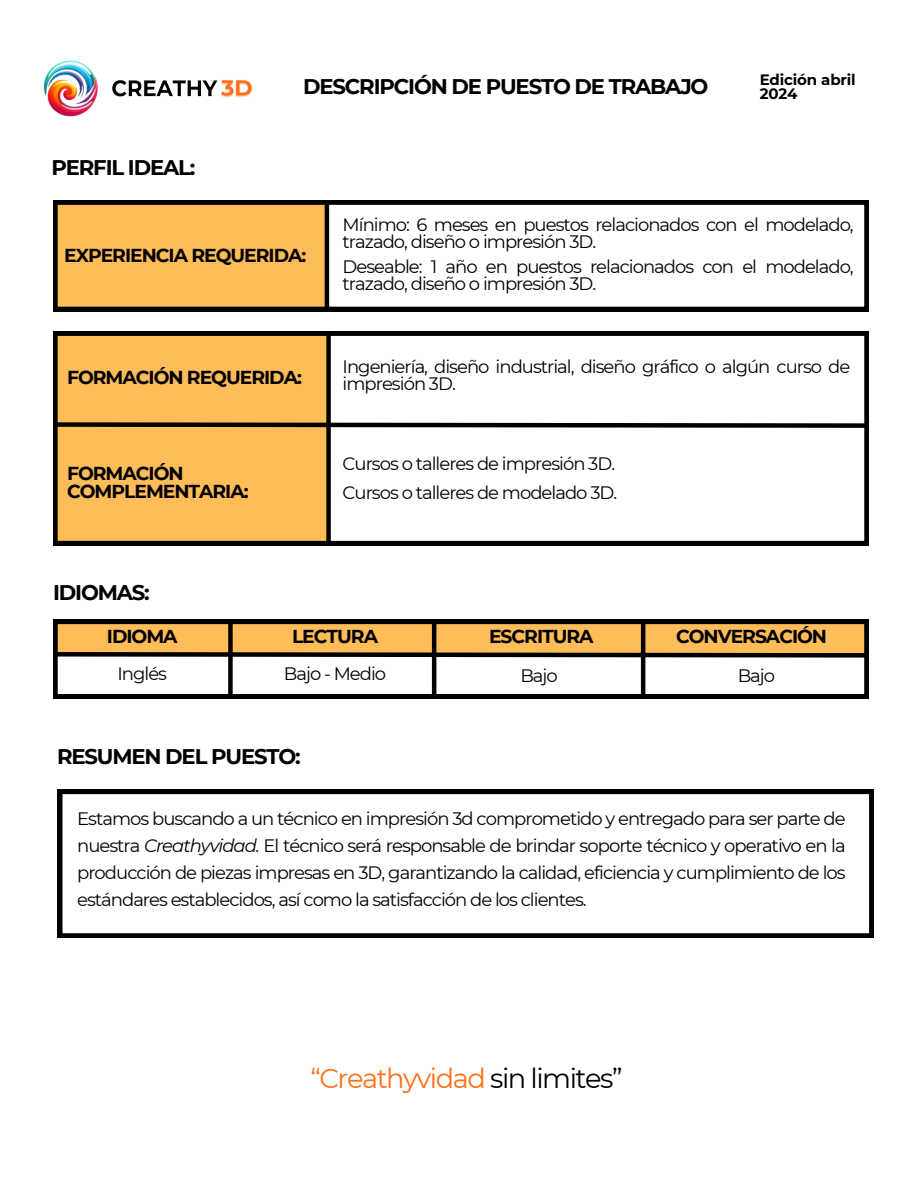
<style>
.page{position:relative;width:918px;height:1188px;background:#fff}
.page>*{position:absolute;margin:0;border:0;box-sizing:border-box;transform-origin:0 0}
.t1{font:27.3px "Montserrat";letter-spacing:-.055em;color:#ff7019}
.t2{font:700 21.15px "Montserrat";letter-spacing:-.055em;color:#000}
.t3{font:700 18.75px/18px "Montserrat";letter-spacing:-.055em;color:#000}
.t4{font:18px/16.8px "Montserrat";letter-spacing:-.055em;color:#000}
.t5{font:700 15px/14.7px "Montserrat";letter-spacing:-.01em;color:#000}
.s1{font-style:italic}
.s2{color:#000}
</style>
<div class="page">
<img style="left:43px;top:60px;width:55px;height:57px">
<img style="left:112px;top:80px;width:106px;height:17px">
<img style="left:221px;top:80px;width:31px;height:18px">
<svg style="left:53px;top:200px;width:816px;height:111px"></svg>
<svg style="left:53px;top:620px;width:816px;height:78px"></svg>
<svg style="left:53px;top:650px;width:816px;height:10px"></svg>
<div style="left:228px;top:654px;width:5px;height:45px;background:#000"></div>
<hr style="left:432px;top:654px;width:4px;height:45px;background:#000">
<hr style="left:641px;top:655px;width:4px;height:44px;background:#000">
<svg style="left:58px;top:790px;width:816px;height:148px"></svg>
<svg style="left:53px;top:331px;width:816px;height:214px"></svg>
<h2 class="t2" style="left:52px;top:154px;width:145px">PERFIL IDEAL:</h2>
<h2 class="t2" style="left:303px;top:74px;width:407px">DESCRIPCIÓN DE PUESTO DE TRABAJO</h2>
<p class="t5" style="left:760px;top:72px;width:98px">Edición abril<br>2024</p>
<h3 class="t3" style="left:64px;top:246px;width:244px">EXPERIENCIA REQUERIDA:</h3>
<h4 class="t3" style="left:67px;top:369px;width:236px">FORMACIÓN REQUERIDA:</h4>
<h3 class="t3" style="left:67px;top:465px;width:183px">FORMACIÓN<br>COMPLEMENTARIA:</h3>
<h4 class="t2" style="left:53px;top:580px;width:98px">IDIOMAS:</h4>
<h3 class="t4" style="left:343px;top:217px;width:513px">Mínimo: 6 meses en puestos relacionados con el modelado, trazado, diseño o impresión 3D.</h3>
<h3 class="t4" style="left:343px;top:258px;width:513px">Deseable: 1 año en puestos relacionados con el modelado, trazado, diseño o impresión 3D.</h3>
<h2 class="t4" style="left:343px;top:359px;width:509px">Ingeniería, diseño industrial, diseño gráfico o algún curso de impresión 3D.</h2>
<h4 class="t4" style="left:343px;top:455px;width:274px">Cursos o talleres de impresión 3D.</h4>
<h1 class="t4" style="left:343px;top:484px;width:276px">Cursos o talleres de modelado 3D.</h1>
<h4 class="t3" style="left:107px;top:627px;width:72px">IDIOMA</h4>
<h3 class="t3" style="left:292px;top:627px;width:88px">LECTURA</h3>
<h4 class="t3" style="left:489px;top:627px;width:106px">ESCRITURA</h4>
<h4 class="t3" style="left:676px;top:627px;width:153px">CONVERSACIÓN</h4>
<h3 class="t4" style="left:117px;top:666px;width:51px">Inglés</h3>
<h4 class="t4" style="left:284px;top:666px;width:104px">Bajo - Medio</h4>
<h4 class="t4" style="left:520px;top:667px;width:39px">Bajo</h4>
<h4 class="t4" style="left:738px;top:667px;width:39px">Bajo</h4>
<h2 class="t2" style="left:57px;top:743px;width:245px">RESUMEN DEL PUESTO:</h2>
<h4 class="t4" style="left:77px;top:805px;width:770px;line-height:27px;text-align:justify">Estamos buscando a un técnico en impresión 3d comprometido y entregado para ser parte de nuestra <span class="s1">Creathyvidad.</span> El técnico será responsable de brindar soporte técnico y operativo en la producción de piezas impresas en 3D, garantizando la calidad, eficiencia y cumplimiento de los estándares establecidos, así como la satisfacción de los clientes.</h4>
<h3 class="t1" style="left:311px;top:1062px;width:313px">“Creathyvidad <span class="s2">sin limites”</span></h3>
</div>
